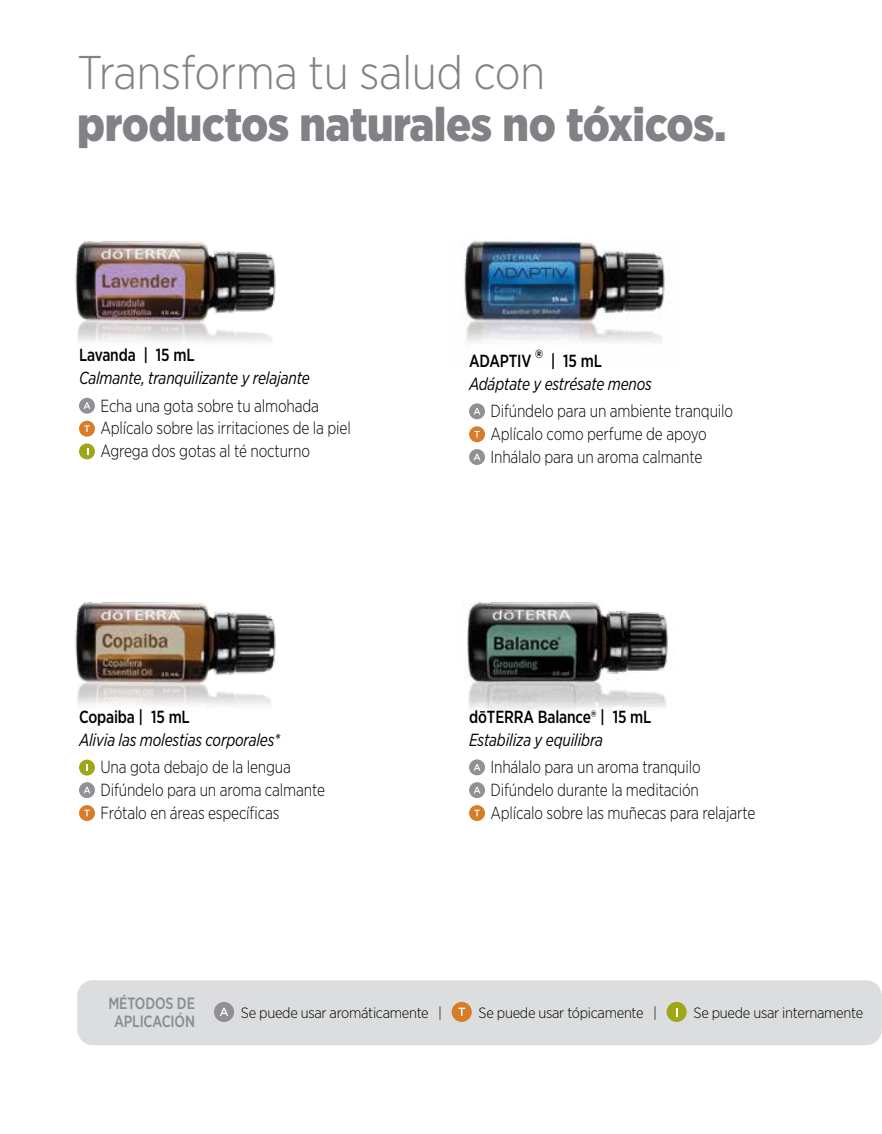
<style>
.page{position:relative;width:882px;height:1134px;background:#fff}
.page>*{position:absolute;margin:0;border:0;box-sizing:border-box;transform-origin:0 0}
.t1{font:900 47.25px "Gotham Narrow";letter-spacing:-.01em;color:#808285}
.t2{font:300 47.25px "Gotham Narrow";letter-spacing:-.01em;color:#808285}
.t3{font:300 17.5px/22.8px "Gotham Narrow";letter-spacing:-.01em;color:#000;scale:.9 1}
.t4{font:italic 17.5px/22.8px "Gotham Narrow";letter-spacing:-.01em;color:#000;scale:.9 1}
.t5{font:500 17.5px "Gotham Narrow";letter-spacing:-.01em;color:#000;scale:.9 1}
.t6{font:500 16.28px/17.8px "Gotham Narrow";letter-spacing:-.01em;color:#8a8b8c;text-align:center;scale:.9 1}
.t7{font:300 14.88px "Gotham Narrow";letter-spacing:-.02em;color:#000}
.s1{font-weight:500;font-style:normal}
.s2{font-weight:500;font-style:normal;font-size:24.5px}
</style>
<div class="page">
<img style="left:75px;top:241px;width:201px;height:101px">
<img style="left:75px;top:602px;width:201px;height:103px">
<img style="left:466px;top:601px;width:202px;height:110px">
<img style="left:461px;top:239px;width:210px;height:104px">
<div style="left:77px;top:980px;width:805px;height:65px;background:#dcddde;border-radius:16px"></div>
<div style="left:214px;top:1002px;width:20px;height:20px;background:#919195;border-radius:50%"></div>
<svg style="left:220px;top:1008px;width:8px;height:8px"></svg>
<div style="left:452px;top:1002px;width:20px;height:20px;background:#d77d2a;border-radius:50%"></div>
<svg style="left:458px;top:1008px;width:7px;height:8px"></svg>
<div style="left:667px;top:1002px;width:20px;height:20px;background:#9fa617;border-radius:50%"></div>
<div style="left:79px;top:398px;width:16px;height:16px;background:#919195;border-radius:50%"></div>
<svg style="left:84px;top:402px;width:6px;height:7px"></svg>
<div style="left:79px;top:421px;width:16px;height:16px;background:#d77d2a;border-radius:50%"></div>
<svg style="left:84px;top:425px;width:6px;height:7px"></svg>
<svg style="left:79px;top:443px;width:16px;height:16px"></svg>
<div style="left:469px;top:403px;width:16px;height:16px;background:#919195;border-radius:50%"></div>
<svg style="left:474px;top:408px;width:7px;height:7px"></svg>
<div style="left:469px;top:426px;width:16px;height:16px;background:#d77d2a;border-radius:50%"></div>
<svg style="left:474px;top:431px;width:6px;height:7px"></svg>
<div style="left:469px;top:449px;width:16px;height:16px;background:#919195;border-radius:50%"></div>
<svg style="left:474px;top:454px;width:7px;height:6px"></svg>
<svg style="left:79px;top:760px;width:16px;height:16px"></svg>
<div style="left:79px;top:782px;width:16px;height:16px;background:#919195;border-radius:50%"></div>
<svg style="left:84px;top:787px;width:6px;height:6px"></svg>
<div style="left:79px;top:805px;width:16px;height:16px;background:#d77d2a;border-radius:50%"></div>
<svg style="left:84px;top:810px;width:6px;height:6px"></svg>
<div style="left:469px;top:759px;width:16px;height:16px;background:#919195;border-radius:50%"></div>
<svg style="left:474px;top:764px;width:7px;height:7px"></svg>
<div style="left:469px;top:782px;width:16px;height:16px;background:#919195;border-radius:50%"></div>
<svg style="left:474px;top:787px;width:7px;height:6px"></svg>
<div style="left:469px;top:805px;width:16px;height:16px;background:#d77d2a;border-radius:50%"></div>
<svg style="left:474px;top:810px;width:6px;height:6px"></svg>
<h1 class="t2" style="left:77px;top:43px;width:470px">Transforma tu salud con</h1>
<h1 class="t1" style="left:77px;top:93px;width:651px">productos naturales no tóxicos.</h1>
<p class="t5" style="left:79px;top:344px;width:130px">Lavanda | 15 mL</p>
<p class="t4" style="left:79px;top:366px;width:258px">Calmante, tranquilizante y relajante</p>
<p class="t3" style="left:100px;top:394px;width:280px">Echa una gota sobre tu almohada<br>Aplícalo sobre las irritaciones de la piel<br>Agrega dos gotas al té nocturno</p>
<p class="t5" style="left:79px;top:706px;width:125px">Copaiba | 15 mL</p>
<p class="t4" style="left:79px;top:728px;width:225px">Alivia las molestias corporales*</p>
<p class="t3" style="left:100px;top:755px;width:251px">Una gota debajo de la lengua<br>Difúndelo para un aroma calmante<br>Frótalo en áreas específicas</p>
<p class="t4" style="left:469px;top:349px;width:205px"><span class="s1">ADAPTIV</span> <span class="s2">®</span> <span class="s1">| 15 mL<br></span>Adáptate y estrésate menos</p>
<p class="t3" style="left:490px;top:399px;width:271px">Difúndelo para un ambiente tranquilo<br>Aplícalo como perfume de apoyo<br>Inhálalo para un aroma calmante</p>
<p class="t5" style="left:469px;top:706px;width:204px">dōTERRA Balance® | 15 mL</p>
<p class="t4" style="left:469px;top:728px;width:150px">Estabiliza y equilibra</p>
<p class="t3" style="left:490px;top:755px;width:296px">Inhálalo para un aroma tranquilo<br>Difúndelo durante la meditación<br>Aplícalo sobre las muñecas para relajarte</p>
<p class="t6" style="left:108px;top:994px;width:98px">MÉTODOS DE<br>APLICACIÓN</p>
<p class="t7" style="left:241px;top:1003px;width:203px">Se puede usar aromáticamente |</p>
<p class="t7" style="left:479px;top:1003px;width:180px">Se puede usar tópicamente |</p>
<p class="t7" style="left:694px;top:1003px;width:171px">Se puede usar internamente</p>
</div>
